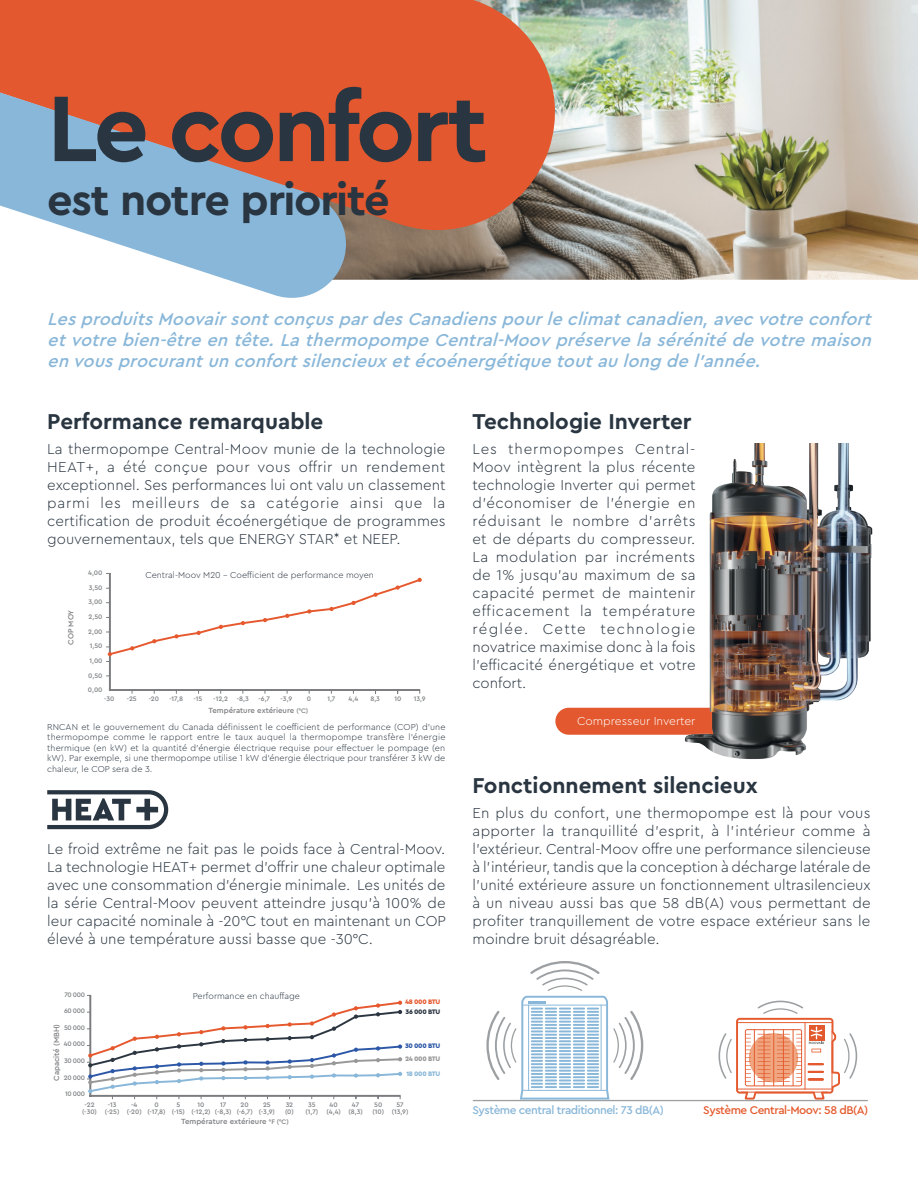
<style>
.page{position:relative;width:918px;height:1188px;background:#fff}
.page>*{position:absolute;margin:0;border:0;box-sizing:border-box;transform-origin:0 0}
.t1{font:700 97.5px "Cera Pro";letter-spacing:-.035em;color:#293540}
.t2{font:700 45px "Cera Pro";letter-spacing:-.03em;color:#293540}
.t3{font:700 22.5px "Cera Pro";color:#293540}
.t4{font:italic 500 18px/21px "Cera Pro";color:#89b7d9;text-align:justify}
.t5{font:300 15px/18px "Cera Pro";color:#293540;text-align:justify}
.t6{font:300 12px "Cera Pro";color:#fff}
.t7{font:500 11.7px "Cera Pro";letter-spacing:-.04em;color:#89b7d9}
.t8{font:500 11.7px "Cera Pro";letter-spacing:-.04em;color:#e45a2e}
.t9{font:300 9px/10.5px "Cera Pro";color:#293540;text-align:justify}
.t10{font:500 7.8px "Cera Pro";color:#7a7c7f}
.t11{font:500 6.9px/6.9px "Cera Pro";color:#7a7c7f;text-align:center}
.t12{font:900 6.9px "Cera Pro";letter-spacing:-.05em;color:#89b7d9}
.t13{font:900 6.9px "Cera Pro";letter-spacing:-.05em;color:#989898}
.t14{font:900 6.9px "Cera Pro";letter-spacing:-.05em;color:#2d58a7}
.t15{font:900 6.9px "Cera Pro";letter-spacing:-.05em;color:#2c3641}
.t16{font:900 6.9px "Cera Pro";letter-spacing:-.05em;color:#e6592e}
.s1{font-size:6.9px}
</style>
<div class="page">
<img style="left:353px;top:0;width:565px;height:280px">
<svg style="left:0;top:0;width:569px;height:245px;background:#d6603a"></svg>
<svg style="left:0;top:82px;width:353px;height:216px;fill:#8eb7d9"></svg>
<hr style="left:473px;top:1100px;width:395px;height:1px;background:#9da0a2">
<svg style="left:486px;top:961px;width:157px;height:139px"></svg>
<svg style="left:719px;top:1001px;width:138px;height:99px"></svg>
<hr style="left:109px;top:574px;width:2px;height:116px;background:#7a7c7f">
<hr style="left:110px;top:689px;width:309px;height:2px;background:#7a7c7f">
<svg style="left:106px;top:573px;width:316px;height:89px"></svg>
<svg style="left:87px;top:995px;width:315px;height:104px"></svg>
<svg style="left:47px;top:790px;width:121px;height:39px"></svg>
<div style="left:556px;top:708px;width:208px;height:26px;background:#e3582e;border-radius:13px"></div>
<div style="left:555px;top:708px;width:210px;height:27px;border:2px solid #e3582e;border-radius:13px"></div>
<img style="left:679px;top:443px;width:194px;height:316px">
<h1 class="t1" style="left:47px;top:72px;width:442px">Le confort</h1>
<h2 class="t2" style="left:47px;top:174px;width:344px">est notre priorité</h2>
<p class="t4" style="left:47px;top:308px;width:830px">LesproduitsMoovairsontconçuspardesCanadienspourle climatcanadien,avec votre confort etvotre bien-être en tête.La thermopompe Central-Moov préserve la sérénité de votre maison en vousprocurantun confortsilencieuxetécoénergétique toutau long de l’année.</p>
<h3 class="t3" style="left:47px;top:409px;width:278px">Performance remarquable</h3>
<p class="t5" style="left:47px;top:440px;width:400px">La thermopompe Central-Moov munie de la technologie HEAT+, a été conçue pour vous offrir un rendement exceptionnel. Ses performances lui ont valu un classement parmi les meilleurs de sa catégorie ainsi que la certification de produit écoénergétique de programmes gouvernementaux, tels que ENERGY STAR* et NEEP.</p>
<p class="t10" style="left:67px;top:645px;width:37px;rotate:-90deg">COP MOY</p>
<p class="t11" style="left:88px;top:566px;width:16px;line-height:14.7px;text-align:justify">4,00<br>3,50<br>3,00<br>2,50<br>2,00<br>1,50<br>1,00<br>0,50<br>0,00</p>
<p class="t9" style="left:145px;top:570px;width:230px">Central-Moov M20 – Coefficient de performance moyen</p>
<p class="t11" style="left:104px;top:695px;width:12px">-30</p>
<p class="t11" style="left:127px;top:695px;width:11px">-25</p>
<p class="t11" style="left:149px;top:695px;width:12px">-20</p>
<p class="t11" style="left:169px;top:695px;width:15px">-17,8</p>
<p class="t11" style="left:194px;top:695px;width:10px">-15</p>
<p class="t11" style="left:213px;top:695px;width:16px">-12,2</p>
<p class="t11" style="left:237px;top:695px;width:13px">-8,3</p>
<p class="t11" style="left:259px;top:695px;width:13px">-6,7</p>
<p class="t11" style="left:281px;top:695px;width:13px">-3,9</p>
<p class="t11" style="left:307px;top:695px;width:6px">0</p>
<p class="t11" style="left:327px;top:695px;width:10px">1,7</p>
<p class="t11" style="left:348px;top:695px;width:11px">4,4</p>
<p class="t11" style="left:370px;top:695px;width:11px">8,3</p>
<p class="t11" style="left:394px;top:695px;width:8px">10</p>
<p class="t11" style="left:414px;top:695px;width:13px">13,9</p>
<p class="t10" style="left:208px;top:707px;width:101px">Température extérieure <span class="s1">(°C)</span></p>
<p class="t9" style="left:47px;top:721px;width:400px">RNCAN et le gouvernement du Canada définissent le coefficient de performance (COP) d’une thermopompe comme le rapport entre le taux auquel la thermopompe transfère l’énergie thermique (en kW) et la quantité d’énergie électrique requise pour effectuer le pompage (en kW). Par exemple, si une thermopompe utilise 1 kW d’énergie électrique pour transférer 3 kW de chaleur, le COP sera de 3.</p>
<p class="t5" style="left:47px;top:840px;width:400px">Le froid extrême ne fait pas le poids face à Central-Moov.<br>La technologie HEAT+ permet d’offrir une chaleur optimale avec une consommation d’énergie minimale. Les unités de la série Central-Moov peuvent atteindre jusqu’à 100% de leur capacité nominale à -20°C tout en maintenant un COP élevé à une température aussi basse que -30°C.</p>
<p class="t9" style="left:193px;top:990px;width:109px">Performance en chauffage</p>
<p class="t11" style="left:65px;top:991px;width:22px">70 000</p>
<p class="t11" style="left:64px;top:1007px;width:23px">60 000</p>
<p class="t11" style="left:64px;top:1024px;width:23px">50 000</p>
<p class="t11" style="left:64px;top:1040px;width:23px">40 000</p>
<p class="t11" style="left:64px;top:1057px;width:22px">30 000</p>
<p class="t11" style="left:64px;top:1074px;width:23px">20 000</p>
<p class="t11" style="left:85px;top:1088px;width:12px;line-height:10.5px;text-align:left;text-indent:-19px">10 000 -22</p>
<p class="t11" style="left:82px;top:1108px;width:16px">(-30)</p>
<p class="t11" style="left:105px;top:1101px;width:16px">-13 (-25)</p>
<p class="t11" style="left:127px;top:1101px;width:17px">-4 (-20)</p>
<p class="t11" style="left:147px;top:1101px;width:20px">0 (-17,8)</p>
<p class="t11" style="left:172px;top:1101px;width:15px">5 (-15)</p>
<p class="t11" style="left:191px;top:1101px;width:21px">10 (-12,2)</p>
<p class="t11" style="left:215px;top:1101px;width:18px">17 (-8,3)</p>
<p class="t11" style="left:237px;top:1101px;width:18px">20 (-6,7)</p>
<p class="t11" style="left:259px;top:1101px;width:18px">25 (-3,9)</p>
<p class="t11" style="left:285px;top:1101px;width:10px;text-align:left">32 (0)</p>
<p class="t11" style="left:306px;top:1101px;width:14px">35 (1,7)</p>
<p class="t11" style="left:326px;top:1101px;width:16px">40 (4,4)</p>
<p class="t11" style="left:348px;top:1101px;width:16px">47 (8,3)</p>
<p class="t11" style="left:372px;top:1101px;width:13px;text-align:left">50 (10)</p>
<p class="t11" style="left:392px;top:1101px;width:18px">57 (13,9)</p>
<p class="t16" style="left:405px;top:998px;width:37px">48 000 BTU</p>
<p class="t15" style="left:406px;top:1008px;width:36px">36 000 BTU</p>
<p class="t10" style="left:52px;top:1081px;width:58px;rotate:-90deg">Capacité (MBH)</p>
<p class="t14" style="left:405px;top:1042px;width:37px">30 000 BTU</p>
<p class="t13" style="left:405px;top:1055px;width:37px">24 000 BTU</p>
<p class="t12" style="left:406px;top:1069px;width:35px">18 000 BTU</p>
<p class="t10" style="left:181px;top:1117px;width:109px">Température extérieure <span class="s1">°F (°C)</span></p>
<h3 class="t3" style="left:472px;top:409px;width:221px">Technologie Inverter</h3>
<p class="t5" style="left:472px;top:440px;width:225px">Les thermopompes Central-Moov intègrent la plus récente technologie Inverter qui permet d’économiser de l’énergie en réduisant le nombre d’arrêts et de départs du compresseur.<br>La modulation par incréments de 1% jusqu’au maximum de sa capacité permet de maintenir efficacement la température réglée. Cette technologie novatrice maximise donc à la fois l’efficacité énergétique et votre confort.</p>
<p class="t6" style="left:577px;top:714px;width:120px">Compresseur Inverter</p>
<h3 class="t3" style="left:472px;top:773px;width:287px">Fonctionnement silencieux</h3>
<p class="t5" style="left:472px;top:804px;width:400px">En plus du confort, une thermopompe est là pour vous apporter la tranquillité d’esprit, à l’intérieur comme à l’extérieur. Central-Moov offre une performance silencieuse à l’intérieur, tandis que la conception à décharge latérale de l’unité extérieure assure un fonctionnement ultrasilencieux à un niveau aussi bas que 58 dB(A) vous permettant de profiter tranquillement de votre espace extérieur sans le moindre bruit désagréable.</p>
<p class="t7" style="left:473px;top:1105px;width:193px">Système central traditionnel: 73 dB(A)</p>
<p class="t8" style="left:703px;top:1105px;width:167px">Système Central-Moov: 58 dB(A)</p>
</div>
